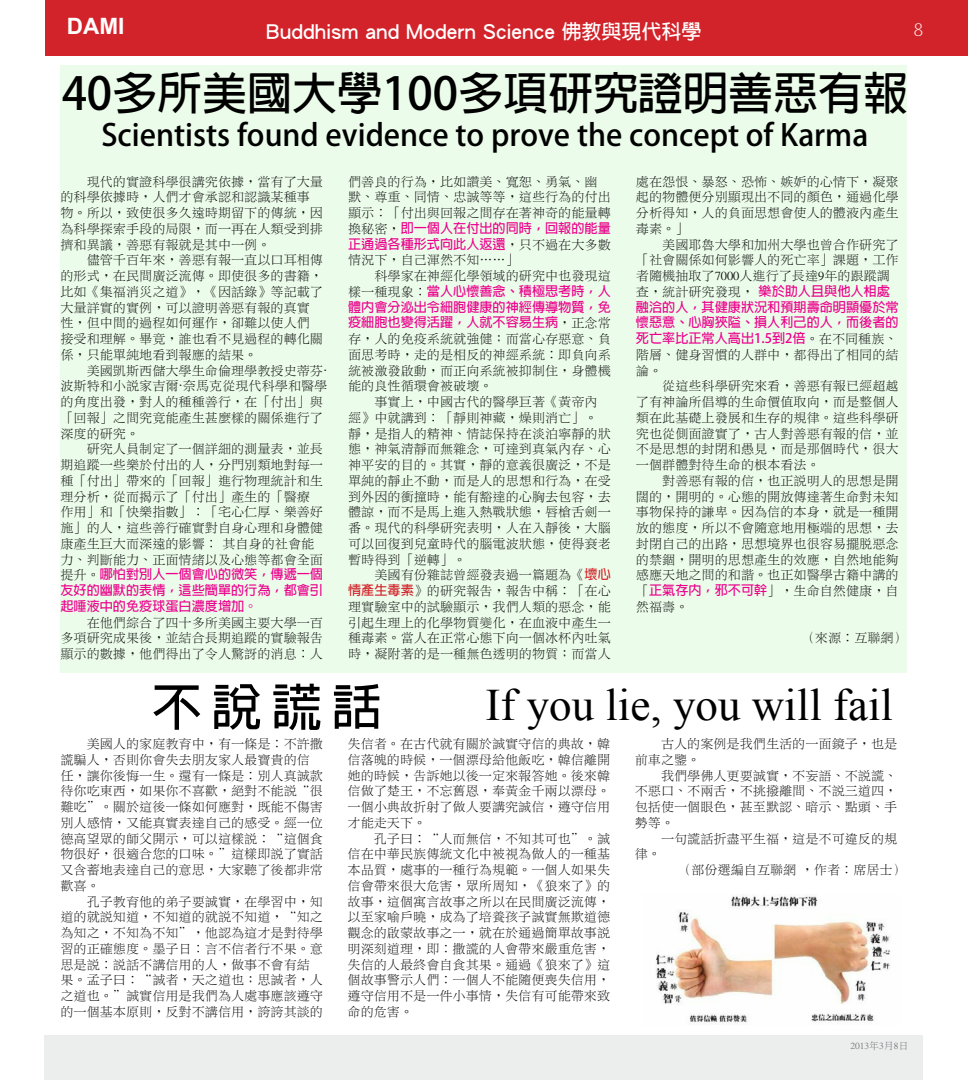
<style>
.page{position:relative;width:968px;height:1080px;background:#fff}
.page>*{position:absolute;margin:0;border:0;box-sizing:border-box;transform-origin:0 0}
.t1{font:700 50px "Adobe Fan Heiti Std";color:#000}
.t2{font:700 45px "Adobe Fan Heiti Std";color:#000}
.t3{font:45px "Times New Roman";color:#000}
.t4{font:700 30px "Adobe Fan Heiti Std";color:#000}
.t5{font:700 22.5px "Arial";color:#fff}
.t6{font:20px "Li Hei Pro";color:#fff}
.t7{font:300 17.5px "Adobe Ming Std";color:#fff}
.t8{font:300 13.12px/15.8px "Li Sung";color:#000}
.t9{font:700 13.12px/15.8px "Adobe Fan Heiti Std";color:#ec008c;text-align:justify}
.t10{font:300 10px "Li Sung";letter-spacing:-.005em;color:#6d6e71}
.s1{font-family:"Adobe Fan Heiti Std";font-weight:700}
.s2{font-family:"Arial";font-weight:400}
.s3{font-family:"Li Sung";font-weight:300;color:#000}
.s4{font-family:"Adobe Fan Heiti Std";font-weight:700;color:#d2232a}
.s5{font-family:"Adobe Fan Heiti Std";font-weight:700;color:#ec008c}
</style>
<div class="page">
<div style="left:45px;top:0;width:923px;height:56px;background:#d2232a"></div>
<div style="left:44px;top:1035px;width:878px;height:45px;background:#eceded"></div>
<div style="left:60px;top:66px;width:846px;height:607px;background:#ebfcea"></div>
<img style="left:656px;top:896px;width:235px;height:128px">
<h3 class="t5" style="left:67px;top:12px;width:59px">DAMI</h3>
<h3 class="t6" style="left:266px;top:22px;width:437px">Buddhism and Modern Science <span class="s1">佛教與現代科學</span></h3>
<h3 class="t7" style="left:914px;top:20px;width:10px">8</h3>
<h2 class="t2" style="left:62px;top:67px;width:848px">40多所美國大學100多項研究證明善惡有報</h2>
<h3 class="t4" style="left:101px;top:117px;width:768px">Scientists found evidence to prove the concept of Karma</h3>
<p class="t8" style="left:60px;top:173px;width:264px;text-indent:26px">現代的實證科學很講究依據，當有了大量的科學依據時，人們才會承認和認識某種事物。所以，致使很多久遠時期留下的傳統，因為科學探索手段的局限，而一再在人類受到排擠和異議，善惡有報就是其中一例。</p>
<p class="t8" style="left:60px;top:252px;width:264px;text-indent:26px">儘管千百年來，善惡有報一直以口耳相傳的形式，在民間廣泛流傳。即使很多的書籍，比如《集福消災之道》，《因話錄》等記載了大量詳實的實例，可以證明善惡有報的真實性，但中間的過程如何運作，卻難以使人們接受和理解。畢竟，誰也看不見過程的轉化關係，只能單純地看到報應的結果。</p>
<p class="t8" style="left:60px;top:362px;width:268px;text-indent:26px">美國凱斯西儲大學生命倫理學教授史蒂芬<span class="s2">·</span>波斯特和小說家吉爾<span class="s2">·</span>奈馬克從現代科學和醫學的角度出發，對人的種種善行，在「付出」與「回報」之間究竟能產生甚麼樣的關係進行了深度的研究。</p>
<p class="t8" style="left:60px;top:441px;width:264px;text-indent:26px">研究人員制定了一個詳細的測量表，並長期追蹤一些樂於付出的人，分門別類地對每一種「付出」帶來的「回報」進行物理統計和生理分析，從而揭示了「付出」產生的「醫療作用」和「快樂指數」：「宅心仁厚、樂善好施」的人，這些善行確實對自身心理和身體健康產生巨大而深遠的影響： 其自身的社會能力、判斷能力、正面情緒以及心態等都會全面</p>
<p class="t9" style="left:60px;top:567px;width:264px"><span class="s3">提升。</span>哪怕對別人一個會心的微笑，傳遞一個友好的幽默的表情，這些簡單的行為，都會引起唾液中的免疫球蛋白濃度增加。</p>
<p class="t8" style="left:60px;top:614px;width:264px;text-align:justify;text-indent:26px">在他們綜合了四十多所美國主要大學一百多項研究成果後，並結合長期追蹤的實驗報告顯示的數據，他們得出了令人驚訝的消息：人</p>
<p class="t8" style="left:348px;top:173px;width:264px">們善良的行為，比如讚美、寬恕、勇氣、幽默、尊重、同情、忠誠等等，這些行為的付出顯示：「付出與回報之間存在著神奇的能量轉</p>
<p class="t9" style="left:348px;top:221px;width:264px"><span class="s3">換秘密，</span>即一個人在付出的同時，回報的能量正通過各種形式向此人返還<span class="s3">，只不過在大多數</span></p>
<p class="t8" style="left:374px;top:252px;width:238px;text-indent:-26px">情況下，自己渾然不知……」<br>科學家在神經化學領域的研究中也發現這</p>
<p class="t9" style="left:348px;top:284px;width:264px"><span class="s3">樣一種現象：</span>當人心懷善念、積極思考時，人體內會分泌出令細胞健康的神經傳導物質，免疫細胞也變得活躍，人就不容易生病<span class="s3">，正念常</span></p>
<p class="t8" style="left:348px;top:331px;width:264px;text-align:justify">存，人的免疫系統就強健；而當心存惡意、負面思考時，走的是相反的神經系統：即負向系統被激發啟動，而正向系統被抑制住，身體機能的良性循環會被破壞。</p>
<p class="t8" style="left:348px;top:394px;width:264px;text-indent:26px">事實上，中國古代的醫學巨著《黃帝內經》中就講到：「靜則神藏，燥則消亡」。靜，是指人的精神、情誌保持在淡泊寧靜的狀態，神氣清靜而無雜念，可達到真氣內存、心神平安的目的。其實，靜的意義很廣泛，不是單純的靜止不動，而是人的思想和行為，在受到外因的衝撞時，能有豁達的心胸去包容，去體諒，而不是馬上進入熱戰狀態，唇槍舌劍一番。現代的科學研究表明，人在入靜後，大腦可以回復到兒童時代的腦電波狀態，使得衰老暫時得到「逆轉」。</p>
<p class="t8" style="left:348px;top:567px;width:264px;text-align:justify;text-indent:26px">美國有份雜誌曾經發表過一篇題為《<span class="s4">壞心情產生毒素</span>》的研究報告，報告中稱：「在心理實驗室中的試驗顯示，我們人類的惡念，能引起生理上的化學物質變化，在血液中產生一種毒素。當人在正常心態下向一個冰杯內吐氣時，凝附著的是一種無色透明的物質；而當人</p>
<p class="t8" style="left:636px;top:173px;width:264px;text-align:justify">處在怨恨、暴怒、恐怖、嫉妒的心情下，凝聚起的物體便分別顯現出不同的顏色，通過化學分析得知，人的負面思想會使人的體液內產生毒素。」</p>
<p class="t8" style="left:636px;top:236px;width:264px;text-align:justify;text-indent:26px">美國耶魯大學和加州大學也曾合作研究了「社會關係如何影響人的死亡率」課題，工作者隨機抽取了7000人進行了長達9年的跟蹤調</p>
<p class="t9" style="left:636px;top:284px;width:264px;text-align:left"><span class="s3">查，統計研究發現，</span> 樂於助人且與他人相處融洽的人，其健康狀況和預期壽命明顯優於常懷惡意、心胸狹隘、損人利己的人，而後者的死亡率比正常人高出1.5到2倍<span class="s3">。在不同種族、</span></p>
<p class="t8" style="left:636px;top:347px;width:264px">階層、健身習慣的人群中，都得出了相同的結論。</p>
<p class="t8" style="left:636px;top:378px;width:264px;text-align:justify;text-indent:26px">從這些科學研究來看，善惡有報已經超越了有神論所倡導的生命價值取向，而是整個人類在此基礎上發展和生存的規律。這些科學研究也從側面證實了，古人對善惡有報的信，並不是思想的封閉和愚見，而是那個時代，很大一個群體對待生命的根本看法。</p>
<p class="t8" style="left:636px;top:473px;width:264px;text-align:justify;text-indent:26px">對善惡有報的信，也正說明人的思想是開闊的，開明的。心態的開放傳達著生命對未知事物保持的謙卑。因為信的本身，就是一種開放的態度，所以不會隨意地用極端的思想，去封閉自己的出路，思想境界也很容易擺脫惡念的禁錮，開明的思想產生的效應，自然地能夠感應天地之間的和諧。也正如醫學古籍中講的「<span class="s5">正氣存內，邪不可幹</span>」，生命自然健康，自然福壽。</p>
<p class="t8" style="left:801px;top:630px;width:106px">（來源：互聯網）</p>
<h1 class="t1" style="left:152px;top:678px;width:232px">不說謊話</h1>
<p class="t8" style="left:60px;top:736px;width:264px;text-indent:26px">美國人的家庭教育中，有一條是：不許撒謊騙人，否則你會失去朋友家人最寶貴的信任，讓你後悔一生。還有一條是：別人真誠款待你吃東西，如果你不喜歡，絕對不能說“很難吃”。關於這後一條如何應對，既能不傷害別人感情，又能真實表達自己的感受。經一位德高望眾的師父開示，可以這樣說：“這個食物很好，很適合您的口味。”這樣即說了實話又含蓄地表達自己的意思，大家聽了後都非常歡喜。</p>
<p class="t8" style="left:60px;top:893px;width:264px;text-indent:26px">孔子教育他的弟子要誠實，在學習中，知道的就說知道，不知道的就說不知道，“知之為知之，不知為不知”，他認為這才是對待學習的正確態度。墨子日：言不信者行不果。意思是說：說話不講信用的人，做事不會有結果。孟子曰：“誠者，天之道也；思誠者，人之道也。”誠實信用是我們為人處事應該遵守的一個基本原則，反對不講信用，誇誇其談的</p>
<h2 class="t3" style="left:485px;top:675px;width:409px">If you lie, you will fail</h2>
<p class="t8" style="left:347px;top:736px;width:264px">失信者。在古代就有關於誠實守信的典故，韓信落魄的時候，一個漂母給他飯吃，韓信離開她的時候，告訴她以後一定來報答她。後來韓信做了楚王，不忘舊恩，奉黃金千兩以漂母。一個小典故折射了做人要講究誠信，遵守信用才能走天下。<br>　　孔子曰：“人而無信，不知其可也”。誠信在中華民族傳統文化中被視為做人的一種基本品質，處事的一種行為規範。一個人如果失信會帶來很大危害，眾所周知，《狼來了》的故事，這個寓言故事之所以在民間廣泛流傳，以至家喻戶曉，成為了培養孩子誠實無欺道德觀念的啟蒙故事之一，就在於通過簡單故事說明深刻道理，即：撒謊的人會帶來嚴重危害，失信的人最終會自食其果。通過《狼來了》這個故事警示人們：一個人不能隨便喪失信用，遵守信用不是一件小事情，失信有可能帶來致命的危害。</p>
<p class="t8" style="left:634px;top:736px;width:264px;text-indent:26px">古人的案例是我們生活的一面鏡子，也是前車之鑒。</p>
<p class="t8" style="left:634px;top:767px;width:264px;text-align:justify;text-indent:26px">我們學佛人更要誠實，不妄語、不說謊、不惡口、不兩舌，不挑撥離間、不說三道四，包括使一個眼色，甚至默認、暗示、點頭、手勢等。</p>
<p class="t8" style="left:661px;top:830px;width:238px">一句謊話折盡平生福，這是不可違反的規</p>
<p class="t8" style="left:634px;top:846px;width:28px">律。</p>
<p class="t8" style="left:678px;top:862px;width:229px">（部份選編自互聯網 ，作者：席居士）</p>
<p class="t10" style="left:850px;top:1040px;width:59px">2013年3月8日</p>
</div>
